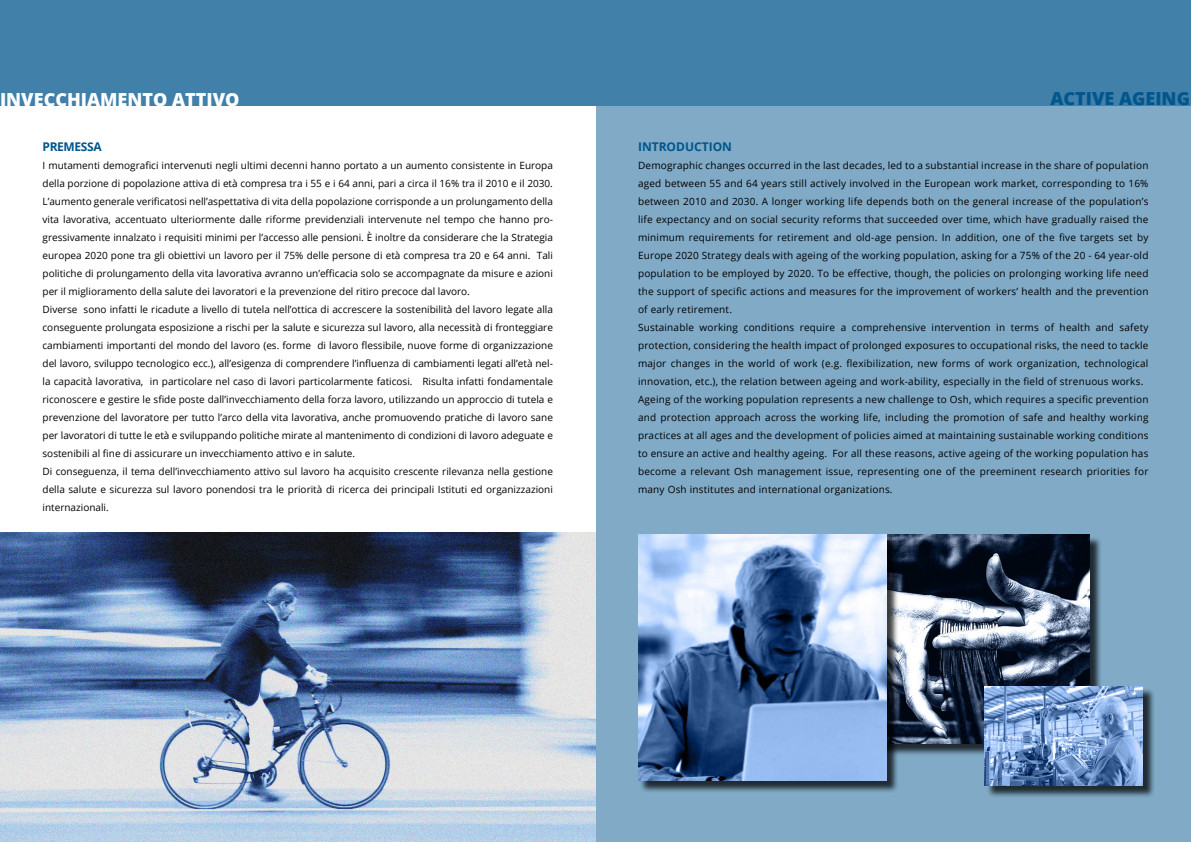
<style>
.page{position:relative;width:1191px;height:842px;background:#fff}
.page>*{position:absolute;margin:0;border:0;box-sizing:border-box;transform-origin:0 0}
.t1{font:800 18px "Open Sans";color:#fff}
.t2{font:800 18px "Open Sans";color:#00568d}
.t3{font:700 12px "Open Sans";color:#00568d}
.t4{font:700 12px "Open Sans";letter-spacing:-.03em;color:#00568d}
.t5{font:10px/18px "Open Sans";color:#000}
.t6{font:10px/18px "Open Sans";letter-spacing:.02em;color:#000}
</style>
<div class="page">
<div style="left:0;top:0;width:1191px;height:105px;background:#4080a9"></div>
<div style="left:596px;top:105px;width:595px;height:737px;background:#80aac6"></div>
<div style="left:861px;top:536px;width:241px;height:219px;background:#000;opacity:.75"></div>
<img style="left:886px;top:534px;width:204px;height:209px">
<div style="left:639px;top:536px;width:259px;height:257px;background:#000;opacity:.75"></div>
<img style="left:638px;top:534px;width:248px;height:246px">
<div style="left:986px;top:688px;width:168px;height:110px;background:#000;opacity:.75"></div>
<img style="left:984px;top:686px;width:158px;height:99px">
<img style="left:0;top:533px;width:595px;height:309px">
<h1 class="t1" style="left:0;top:85px;width:20px">INVECC</h1>
<h1 class="t1" style="left:67px;top:85px;width:63px">HIAMENT</h1>
<h1 class="t1" style="left:153px;top:85px;width:31px">O ATTIV</h1>
<h1 class="t1" style="left:225px;top:85px;width:16px">O</h1>
<h1 class="t2" style="left:1050px;top:85px;width:141px">ACTIVE AGEING</h1>
<p class="t4" style="left:43px;top:138px;width:61px">PREMESSA</p>
<p class="t5" style="left:43px;top:156px;width:512px">I mutamenti demografici intervenuti negli ultimi decenni hanno portato a un aumento consistente in Europa della porzione di popolazione attiva di età compresa tra i 55 e i 64 anni, pari a circa il 16% tra il 2010 e il 2030.<br>L’aumento generale verificatosi nell’aspettativa di vita della popolazione corrisponde a un prolungamento della vita lavorativa, accentuato ulteriormente dalle riforme previdenziali intervenute nel tempo che hanno pro&shy;gressivamente innalzato i requisiti minimi per l’accesso alle pensioni. È inoltre da considerare che la Strategia europea 2020 pone tra gli obiettivi un lavoro per il 75% delle persone di età compresa tra 20 e 64 anni. Tali politiche di prolungamento della vita lavorativa avranno un’efficacia solo se accompagnate da misure e azioni per il miglioramento della salute dei lavoratori e la prevenzione del ritiro precoce dal lavoro.<br>Diverse sono infatti le ricadute a livello di tutela nell’ottica di accrescere la sostenibilità del lavoro legate alla conseguente prolungata esposizione a rischi per la salute e sicurezza sul lavoro, alla necessità di fronteggiare cambiamenti importanti del mondo del lavoro (es. forme di lavoro flessibile, nuove forme di organizzazione del lavoro, sviluppo tecnologico ecc.), all’esigenza di comprendere l’influenza di cambiamenti legati all’età nel&shy;la capacità lavorativa, in particolare nel caso di lavori particolarmente faticosi. Risulta infatti fondamentale riconoscere e gestire le sfide poste dall’invecchiamento della forza lavoro, utilizzando un approccio di tutela e prevenzione del lavoratore per tutto l’arco della vita lavorativa, anche promuovendo pratiche di lavoro sane per lavoratori di tutte le età e sviluppando politiche mirate al mantenimento di condizioni di lavoro adeguate e sostenibili al fine di assicurare un invecchiamento attivo e in salute.<br>Di conseguenza, il tema dell’invecchiamento attivo sul lavoro ha acquisito crescente rilevanza nella gestione della salute e sicurezza sul lavoro ponendosi tra le priorità di ricerca dei principali Istituti ed organizzazioni internazionali.</p>
<p class="t3" style="left:638px;top:138px;width:95px">INTRODUCTION</p>
<p class="t6" style="left:638px;top:156px;width:512px">Demographic changes occurred in the last decades, led to a substantial increase in the share of population aged between 55 and 64 years still actively involved in the European work market, corresponding to 16% between 2010 and 2030. A longer working life depends both on the general increase of the population’s life expectancy and on social security reforms that succeeded over time, which have gradually raised the minimum requirements for retirement and old-age pension. In addition, one of the five targets set by Europe 2020 Strategy deals with ageing of the working population, asking for a 75% of the 20 - 64 year-old population to be employed by 2020. To be effective, though, the policies on prolonging working life need the support of specific actions and measures for the improvement of workers’ health and the prevention of early retirement.<br>Sustainable working conditions require a comprehensive intervention in terms of health and safety protection, considering the health impact of prolonged exposures to occupational risks, the need to tackle major changes in the world of work (e.g. flexibilization, new forms of work organization, technological innovation, etc.), the relation between ageing and work-ability, especially in the field of strenuous works.<br>Ageing of the working population represents a new challenge to Osh, which requires a specific prevention and protection approach across the working life, including the promotion of safe and healthy working practices at all ages and the development of policies aimed at maintaining sustainable working conditions to ensure an active and healthy ageing. For all these reasons, active ageing of the working population has become a relevant Osh management issue, representing one of the preeminent research priorities for many Osh institutes and international organizations.</p>
</div>
